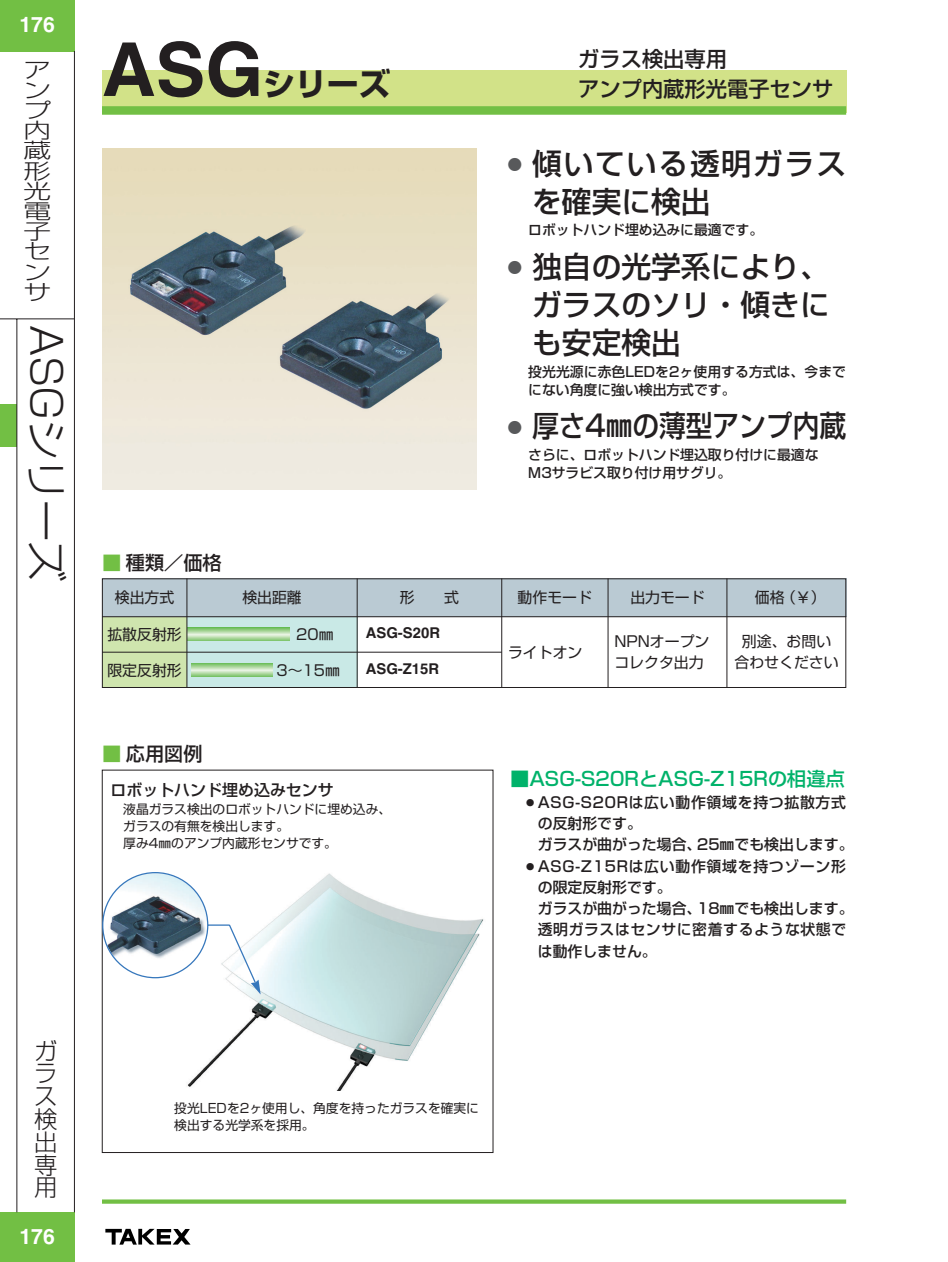
<style>
.page{position:relative;width:948px;height:1262px;background:#fff}
.page>*{position:absolute;margin:0;border:0;box-sizing:border-box;transform-origin:0 0}
.t1{font:700 74.4px "Helvetica";color:#231f20}
.t2{font:300 41.4px "Shin Go";letter-spacing:-.025em;color:#231f20}
.t3{font:700 31.95px "Shin Go";color:#231f20}
.t4{font:500 29.7px/38.2px "Shin Go";color:#231f20;text-align:justify}
.t5{font:500 29.7px/38.2px "Shin Go";letter-spacing:.06em;color:#231f20}
.t6{font:500 29.7px "Shin Go";color:#231f20;scale:.9 1}
.t7{font:300 23.4px/22.8px "Shin Go";color:#231f20;text-align:justify}
.t8{font:500 21.3px/29.7px "Shin Go";color:#231f20}
.t9{font:21.3px "Midashi Go MB31";color:#fff}
.t10{font:300 20.7px/20.2px "Shin Go";color:#231f20;text-align:justify;scale:1.33 1}
.t11{font:500 19.2px "Shin Go";color:#00b26a}
.t12{font:500 19.2px "Shin Go";color:#231f20}
.t13{font:500 15.9px "Shin Go";color:#231f20}
.t14{font:500 14.85px/21.3px "Shin Go";letter-spacing:.04em;color:#231f20}
.t15{font:14.85px/21.3px "Shin Go";color:#231f20}
.t16{font:500 14.85px/21.3px "Shin Go";color:#231f20}
.t17{font:700 14.85px "Helvetica";color:#231f20}
.t18{font:500 13.8px/18px "Shin Go";color:#231f20}
.t19{font:12.75px/17px "Shin Go";color:#231f20}
.s1{color:#72bf44}
.s2{font-size:14.85px;color:#58595b}
</style>
<div class="page">
<svg style="left:102px;top:1199px;width:744px;height:4px;background:#82c65a"></svg>
<div style="left:0;top:0;width:75px;height:51px;background:#72bf44"></div>
<div style="left:0;top:1212px;width:75px;height:49px;background:#72bf44"></div>
<hr style="left:74px;top:51px;width:1px;height:1161px;background:#231f20">
<div style="left:0;top:404px;width:17px;height:42px;background:#72bf44"></div>
<hr style="left:0;top:318px;width:74px;height:1px;background:#231f20">
<hr style="left:17px;top:319px;width:1px;height:893px;background:#231f20">
<svg style="left:105px;top:1228px;width:85px;height:16px"></svg>
<div style="left:102px;top:617px;width:85px;height:71px;background:#cfe5ae"></div>
<div style="left:187px;top:617px;width:170px;height:71px;background:#c9e9e6"></div>
<div style="left:102px;top:578px;width:744px;height:39px;background:#bacad3"></div>
<div style="left:102px;top:70px;width:744px;height:43px;background:#d2e288"></div>
<div style="left:102px;top:106px;width:744px;height:9px;background:#72bf44"></div>
<img style="left:102px;top:149px;width:374px;height:340px">
<hr style="left:102px;top:616px;width:744px;height:1px;background:#231f20">
<hr style="left:102px;top:652px;width:400px;height:1px;background:#231f20">
<svg style="left:188px;top:628px;width:101px;height:12px"></svg>
<svg style="left:191px;top:663px;width:81px;height:13px"></svg>
<hr style="left:187px;top:578px;width:1px;height:110px;background:#231f20">
<hr style="left:357px;top:578px;width:1px;height:110px;background:#231f20">
<hr style="left:501px;top:578px;width:1px;height:110px;background:#231f20">
<hr style="left:608px;top:578px;width:1px;height:110px;background:#231f20">
<hr style="left:727px;top:578px;width:1px;height:110px;background:#231f20">
<div style="left:102px;top:578px;width:744px;height:110px;border:1px solid #231f20"></div>
<img style="left:187px;top:873px;width:297px;height:217px">
<svg style="left:101px;top:871px;width:160px;height:123px"></svg>
<h3 class="t9" style="left:19px;top:16px;width:37px">176</h3>
<h3 class="t10" style="left:23px;top:62px;width:22px">アンプ内蔵形光電子センサ</h3>
<h2 class="t2" style="left:62px;top:325px;width:258px;rotate:90deg">ASGシリーズ</h2>
<h3 class="t7" style="left:34px;top:1042px;width:25px">ガラス検出専用</h3>
<h3 class="t9" style="left:19px;top:1228px;width:37px">176</h3>
<h1 class="t1" style="left:102px;top:43px;width:163px">ASG</h1>
<h3 class="t3" style="left:263px;top:72px;width:129px">シリーズ</h3>
<h3 class="t12" style="left:102px;top:555px;width:121px"><span class="s1">■</span> 種類／価格</h3>
<h3 class="t8" style="left:578px;top:47px;width:257px">ガラス検出専用<br>アンプ内蔵形光電子センサ</h3>
<h3 class="t5" style="left:532px;top:148px;width:315px;text-indent:-25px"><span class="s2">●</span> 傾いている透明ガラスを確実に検出</h3>
<p class="t18" style="left:528px;top:223px;width:236px">ロボットハンド埋め込みに最適です。</p>
<h3 class="t4" style="left:532px;top:251px;width:299px;text-indent:-25px"><span class="s2">●</span> 独自の光学系により、ガラスのソリ・傾きにも安定検出</h3>
<p class="t18" style="left:528px;top:364px;width:319px">投光光源に赤色LEDを2ヶ使用する方式は、今までにない角度に強い検出方式です。</p>
<h3 class="t6" style="left:507px;top:415px;width:378px"><span class="s2">●</span> 厚さ4㎜の薄型アンプ内蔵</h3>
<p class="t18" style="left:528px;top:447px;width:292px">さらに、ロボットハンド埋込取り付けに最適な<br>M3サラビス取り付け用サグリ。</p>
<p class="t15" style="left:115px;top:588px;width:61px">検出方式</p>
<p class="t15" style="left:242px;top:588px;width:61px">検出距離</p>
<p class="t15" style="left:400px;top:588px;width:61px">形　　式</p>
<p class="t15" style="left:518px;top:588px;width:76px">動作モード</p>
<p class="t15" style="left:630px;top:588px;width:76px">出力モード</p>
<p class="t15" style="left:755px;top:588px;width:72px">価格（￥）</p>
<p class="t15" style="left:107px;top:625px;width:76px">拡散反射形</p>
<p class="t15" style="left:107px;top:661px;width:76px">限定反射形</p>
<p class="t17" style="left:366px;top:627px;width:76px">ASG-S20R</p>
<p class="t17" style="left:366px;top:663px;width:75px">ASG-Z15R</p>
<p class="t15" style="left:296px;top:625px;width:39px">20㎜</p>
<p class="t15" style="left:276px;top:661px;width:65px">3～15㎜</p>
<p class="t15" style="left:508px;top:643px;width:76px">ライトオン</p>
<p class="t15" style="left:614px;top:632px;width:97px">NPNオープンコレクタ出力</p>
<p class="t15" style="left:735px;top:632px;width:106px;text-align:center">別途、お問い合わせください</p>
<h3 class="t12" style="left:102px;top:746px;width:102px"><span class="s1">■</span> 応用図例</h3>
<p class="t13" style="left:111px;top:784px;width:225px">ロボットハンド埋め込みセンサ</p>
<p class="t19" style="left:123px;top:801px;width:269px">液晶ガラス検出のロボットハンドに埋め込み、ガラスの有無を検出します。<br>厚み4㎜のアンプ内蔵形センサです。</p>
<h3 class="t11" style="left:510px;top:772px;width:336px">■ASG-S20RとASG-Z15Rの相違点</h3>
<p class="t16" style="left:538px;top:793px;width:317px;text-indent:-15px">○ASG-S20Rは広い動作領域を持つ拡散方式の反射形です。<br>ガラスが曲がった場合、25㎜でも検出します。</p>
<p class="t14" style="left:538px;top:857px;width:317px;text-indent:-15px">○ASG-Z15Rは広い動作領域を持つゾーン形の限定反射形です。<br>ガラスが曲がった場合、18㎜でも検出します。透明ガラスはセンサに密着するような状態では動作しません。</p>
<p class="t19" style="left:174px;top:1100px;width:306px">投光LEDを2ヶ使用し、角度を持ったガラスを確実に検出する光学系を採用。</p>
</div>
